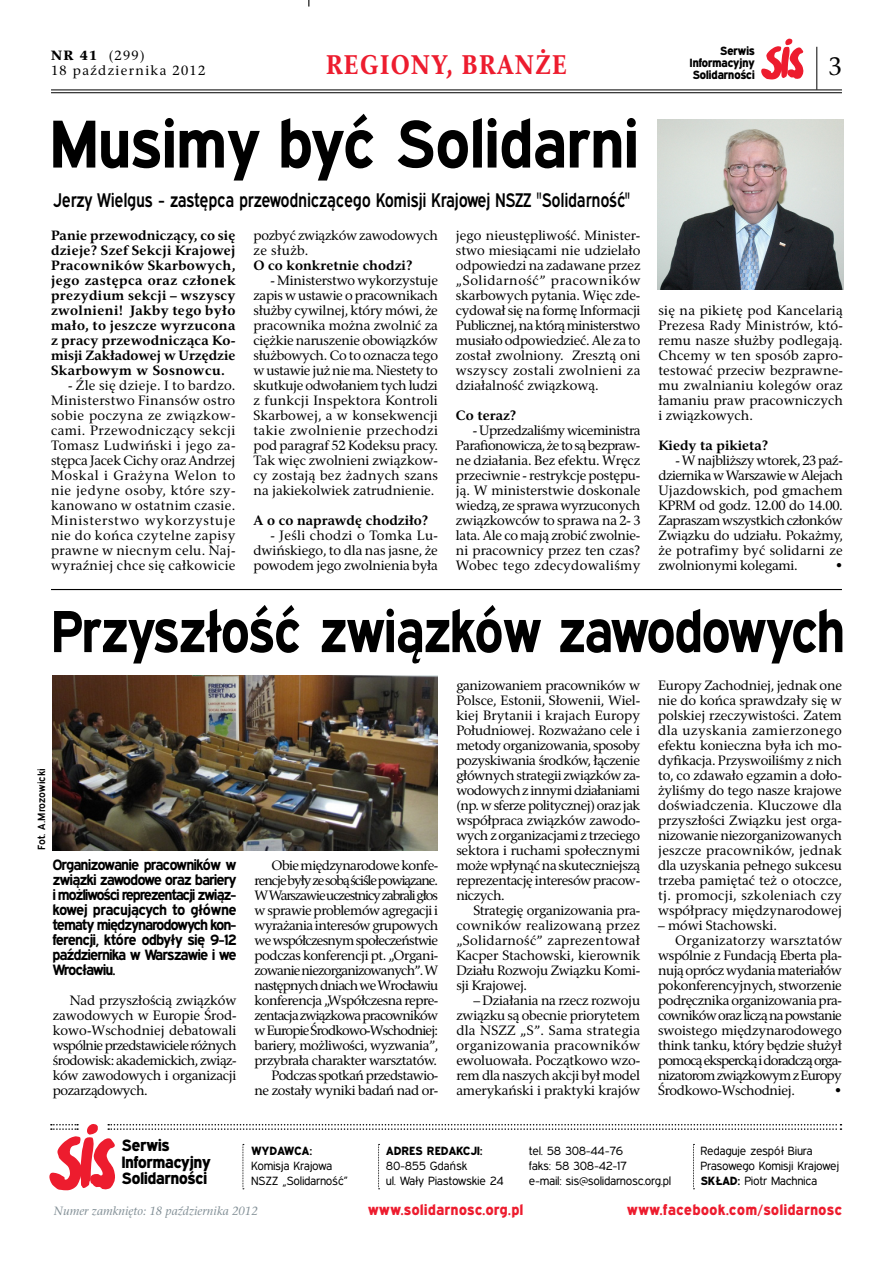
<style>
.page{position:relative;width:893px;height:1263px;background:#fff}
.page>*{position:absolute;margin:0;border:0;box-sizing:border-box;transform-origin:0 0}
.TEKST{font:700 67.8px "Expressway Rg";letter-spacing:.02em;color:#000;scale:.95 1}
.TEKST-2{font:700 59.4px "Expressway Rg";color:#000;scale:.91 1}
.t1{font:700 27px "Rashel Cnd EFN";letter-spacing:.05em;color:#ed1c2e}
.t2{font:25.5px "Rashel EFN";color:#000}
.TEKST-3{font:19.8px "Expressway Sb";letter-spacing:-.02em;color:#000;scale:.83 1}
.t3{font:16.5px "Expressway Xb";color:#000}
.TEKST-4{font:700 15px/15px "Expressway Rg";letter-spacing:-.03em;color:#000;text-align:justify}
.LEAD_nazwisko{font:15px "Expressway Xb";letter-spacing:.04em;color:#ed1c2e}
.TEKST-5{font:13.5px/15px "Rashel EFN";letter-spacing:-.01em;color:#000;text-align:justify}
.TEKST-6{font:700 13.5px/15px "Rashel EFN";color:#000;text-align:justify}
.TEKST-7{font:13.5px/15px "Rashel EFN";letter-spacing:-.04em;color:#000;text-align:right}
.TEKST-8{font:13.5px/15px "Rashel EFN";letter-spacing:.1em;color:#000}
.RAMKA{font:12px/15px "Expressway Bk";letter-spacing:.025em;color:#000}
.TEKST_italik_BW{font:italic 12px "Rashel EFN";color:#839097}
.RAMKA-2{font:12px/12px "Expressway Xb";color:#000;text-align:justify}
.RAMKA-3{font:12px "Expressway Xb";letter-spacing:.025em;color:#000}
.AUTOR_foto{font:10.5px "Expressway Sb";letter-spacing:.01em;color:#000}
.s1{font-family:"Rashel EFN Heavy"}
.s2{font-family:"Expressway Xb"}
</style>
<div class="page">
<svg style="left:761px;top:38px;width:43px;height:42px"></svg>
<hr style="left:51px;top:92px;width:791px;height:1px;background:#000">
<hr style="left:51px;top:90px;width:791px;height:1px;background:#000">
<hr style="left:816px;top:47px;width:1px;height:43px;background:#000">
<hr style="left:51px;top:589px;width:791px;height:1px;background:#000">
<svg style="left:49px;top:1124px;width:792px;height:66px"></svg>
<img style="left:658px;top:119px;width:186px;height:171px">
<img style="left:52px;top:675px;width:386px;height:175px">
<p class="TEKST-8" style="left:51px;top:47px;width:156px"><span class="s1">NR 41</span> (299)<br>18 października 2012</p>
<h3 class="t1" style="left:326px;top:48px;width:242px">REGIONY, BRANŻE</h3>
<p class="TEKST" style="left:51px;top:103px;width:619px">Musimy być Solidarni</p>
<p class="TEKST-3" style="left:53px;top:188px;width:697px">Jerzy Wielgus - zastępca przewodniczącego Komisji Krajowej NSZZ "Solidarność"</p>
<p class="TEKST-6" style="left:51px;top:227px;width:186px">Panie przewodniczący, co się dzieje? Szef Sekcji Krajowej Pracowników Skarbowych, jego zastępca oraz członek prezydium sekcji – wszyscy zwolnieni! Jakby tego było mało, to jeszcze wyrzucona z pracy przewodnicząca Ko&shy;misji Zakładowej w Urzędzie Skarbowym w Sosnowcu.</p>
<p class="TEKST-5" style="left:51px;top:377px;width:186px;text-indent:17px">- Źle się dzieje. I to bardzo.<br>Ministerstwo Finansów ostro sobie poczyna ze związkow&shy;cami. Przewodniczący sekcji Tomasz Ludwiński i jego za&shy;stępca Jacek Cichy oraz Andrzej Moskal i Grażyna Welon to nie jedyne osoby, które szy&shy;kanowano w ostatnim czasie.<br>Ministerstwo wykorzystuje nie do końca czytelne zapisy prawne w niecnym celu. Naj&shy;wyraźniej chce się całkowicie</p>
<p class="TEKST-5" style="left:253px;top:227px;width:186px">pozbyć związków zawodowych ze służb.</p>
<p class="TEKST-6" style="left:253px;top:257px;width:161px">O co konkretnie chodzi?</p>
<p class="TEKST-5" style="left:253px;top:272px;width:186px;text-indent:17px">- Ministerstwo wykorzystuje zapis w ustawie o pracownikach służby cywilnej, który mówi, że pracownika można zwolnić za ciężkie naruszenie obowiązków służbowych. Co to oznacza tego w ustawie już nie ma. Niestety to skutkuje odwołaniem tych ludzi z funkcji Inspektora Kontroli Skarbowej, a w konsekwencji takie zwolnienie przechodzi pod paragraf 52 Kodeksu pracy.<br>Tak więc zwolnieni związkow&shy;cy zostają bez żadnych szans na jakiekolwiek zatrudnienie.</p>
<p class="TEKST-6" style="left:253px;top:512px;width:177px">A o co naprawdę chodziło?</p>
<p class="TEKST-5" style="left:253px;top:527px;width:186px;text-indent:17px">- Jeśli chodzi o Tomka Lu&shy;dwińskiego, to dla nas jasne, że powodem jego zwolnienia była</p>
<p class="TEKST-5" style="left:456px;top:227px;width:186px">jego nieustępliwość. Minister&shy;stwo miesiącami nie udzielało odpowiedzi na zadawane przez „Solidarność” pracowników skarbowych pytania. Więc zde&shy;cydował się na formę Informacji Publicznej, na którą ministerstwo musiało odpowiedzieć. Ale za to został zwolniony. Zresztą oni wszyscy zostali zwolnieni za działalność związkową.</p>
<p class="TEKST-6" style="left:456px;top:407px;width:62px">Co teraz?</p>
<p class="TEKST-5" style="left:456px;top:422px;width:186px;text-indent:17px">- Uprzedzaliśmy wiceministra Parafionowicza, że to są bezpraw&shy;ne działania. Bez efektu. Wręcz przeciwnie - restrykcje postępu&shy;ją. W ministerstwie doskonale wiedzą, ze sprawa wyrzuconych związkowców to sprawa na 2- 3 lata. Ale co mają zrobić zwolnie&shy;ni pracownicy przez ten czas?<br>Wobec tego zdecydowaliśmy</p>
<p class="RAMKA-2" style="left:690px;top:44px;width:66px;text-indent:30px">Serwis Informacyjny Solidarności</p>
<p class="t2" style="left:828px;top:50px;width:15px">3</p>
<p class="TEKST-5" style="left:658px;top:302px;width:186px">się na pikietę pod Kancelarią Prezesa Rady Ministrów, któ&shy;remu nasze służby podlegają.<br>Chcemy w ten sposób zapro&shy;testować przeciw bezprawne&shy;mu zwalnianiu kolegów oraz łamaniu praw pracowniczych i związkowych.</p>
<p class="TEKST-6" style="left:658px;top:437px;width:112px">Kiedy ta pikieta?</p>
<p class="TEKST-5" style="left:658px;top:452px;width:186px;text-indent:17px">- W najbliższy wtorek, 23 paź&shy;dziernika w Warszawie w Alejach Ujazdowskich, pod gmachem KPRM od godz. 12.00 do 14.00.<br>Zapraszam wszystkich członków Związku do udziału. Pokażmy, że potrafimy być solidarni ze zwolnionymi kolegami.</p>
<p class="TEKST-5" style="left:835px;top:557px;width:9px">•</p>
<p class="TEKST-2" style="left:52px;top:596px;width:871px">Przyszłość związków zawodowych</p>
<p class="AUTOR_foto" style="left:35px;top:850px;width:83px;rotate:-90deg">Fot. A.Mrozowicki</p>
<p class="TEKST-4" style="left:53px;top:856px;width:185px">Organizowanie pracowników w związki zawodowe oraz bariery i możliwości reprezentacji związ&shy;kowej pracujących to główne tematy międzynarodowych kon&shy;ferencji, które odbyły się 9-12 października w Warszawie i we Wrocławiu.</p>
<p class="TEKST-5" style="left:53px;top:992px;width:185px;text-indent:17px">Nad przyszłością związków zawodowych w Europie Środ&shy;kowo-Wschodniej debatowali wspólnie przedstawiciele różnych środowisk: akademickich, związ&shy;ków zawodowych i organizacji pozarządowych.</p>
<p class="TEKST-5" style="left:255px;top:857px;width:185px;text-indent:17px">Obie międzynarodowe konfe&shy;rencje były ze sobą ściśle powiązane.<br>W Warszawie uczestnicy zabrali głos w sprawie problemów agregacji i wyrażania interesów grupowych we współczesnym społeczeństwie podczas konferencji pt. „Organi&shy;zowanie niezorganizowanych”. W następnych dniach we Wrocławiu konferencja „Współczesna repre&shy;zentacja związkowa pracowników w Europie Środkowo-Wschodniej: bariery, możliwości, wyzwania”, przybrała charakter warsztatów.</p>
<p class="TEKST-7" style="left:255px;top:1067px;width:185px">Podczas spotkań przedstawio&shy;ne zostały wyniki badań nad or-</p>
<p class="TEKST-5" style="left:456px;top:677px;width:185px">ganizowaniem pracowników w Polsce, Estonii, Słowenii, Wiel&shy;kiej Brytanii i krajach Europy Południowej. Rozważano cele i metody organizowania, sposoby pozyskiwania środków, łączenie głównych strategii związków za&shy;wodowych z innymi działaniami (np. w sferze politycznej) oraz jak współpraca związków zawodo&shy;wych z organizacjami z trzeciego sektora i ruchami społecznymi może wpłynąć na skuteczniejszą reprezentację interesów pracow&shy;niczych.</p>
<p class="TEKST-5" style="left:456px;top:902px;width:185px;text-indent:17px">Strategię organizowania pra&shy;cowników realizowaną przez „Solidarność” zaprezentował Kacper Stachowski, kierownik Działu Rozwoju Związku Komi&shy;sji Krajowej.</p>
<p class="TEKST-5" style="left:456px;top:992px;width:185px;text-indent:17px">– Działania na rzecz rozwoju związku są obecnie priorytetem dla NSZZ „S”. Sama strategia organizowania pracowników ewoluowała. Początkowo wzo&shy;rem dla naszych akcji był model amerykański i praktyki krajów</p>
<p class="TEKST-5" style="left:658px;top:677px;width:185px">Europy Zachodniej, jednak one nie do końca sprawdzały się w polskiej rzeczywistości. Zatem dla uzyskania zamierzonego efektu konieczna była ich mo&shy;dyfikacja. Przyswoiliśmy z nich to, co zdawało egzamin a doło&shy;żyliśmy do tego nasze krajowe doświadczenia. Kluczowe dla przyszłości Związku jest orga&shy;nizowanie niezorganizowanych jeszcze pracowników, jednak dla uzyskania pełnego sukcesu trzeba pamiętać też o otoczce, tj. promocji, szkoleniach czy współpracy międzynarodowej</p>
<p class="TEKST-5" style="left:658px;top:917px;width:120px">– mówi Stachowski.</p>
<p class="TEKST-5" style="left:658px;top:932px;width:185px;text-indent:17px">Organizatorzy warsztatów wspólnie z Fundacją Eberta pla&shy;nują oprócz wydania materiałów pokonferencyjnych, stworzenie podręcznika organizowania pra&shy;cowników oraz liczą na powstanie swoistego międzynarodowego think tanku, który będzie służył pomocą ekspercką i doradczą orga&shy;nizatorom związkowym z Europy Środkowo-Wschodniej.</p>
<p class="TEKST-5" style="left:835px;top:1082px;width:9px">•</p>
<p class="t3" style="left:122px;top:1136px;width:49px">Serwis</p>
<p class="t3" style="left:122px;top:1152px;width:91px">Informacyjny</p>
<p class="t3" style="left:122px;top:1169px;width:87px">Solidarności</p>
<p class="RAMKA" style="left:251px;top:1143px;width:98px"><span class="s2">WYDAWCA:<br></span>Komisja Krajowa<br>NSZZ „Solidarność”</p>
<p class="RAMKA-3" style="left:386px;top:1143px;width:98px">ADRES REDAKCJI:</p>
<p class="RAMKA" style="left:386px;top:1158px;width:83px">80-855 Gdańsk</p>
<p class="RAMKA" style="left:386px;top:1173px;width:119px">ul. Wały Piastowskie 24</p>
<p class="RAMKA" style="left:529px;top:1143px;width:95px">tel. 58 308-44-76</p>
<p class="RAMKA" style="left:529px;top:1158px;width:99px">faks: 58 308-42-17</p>
<p class="RAMKA" style="left:529px;top:1173px;width:143px">e-mail: sis@solidarnosc.org.pl</p>
<p class="RAMKA" style="left:701px;top:1143px;width:140px">Redaguje zespół Biura<br>Prasowego Komisji Krajowej</p>
<p class="RAMKA" style="left:701px;top:1173px;width:118px"><span class="s2">SKŁAD:</span> Piotr Machnica</p>
<p class="TEKST_italik_BW" style="left:54px;top:1203px;width:205px">Numer zamknięto: 18 października 2012</p>
<p class="LEAD_nazwisko" style="left:368px;top:1200px;width:157px">www.solidarnosc.org.pl</p>
<p class="LEAD_nazwisko" style="left:627px;top:1200px;width:216px">www.facebook.com/solidarnosc</p>
</div>
